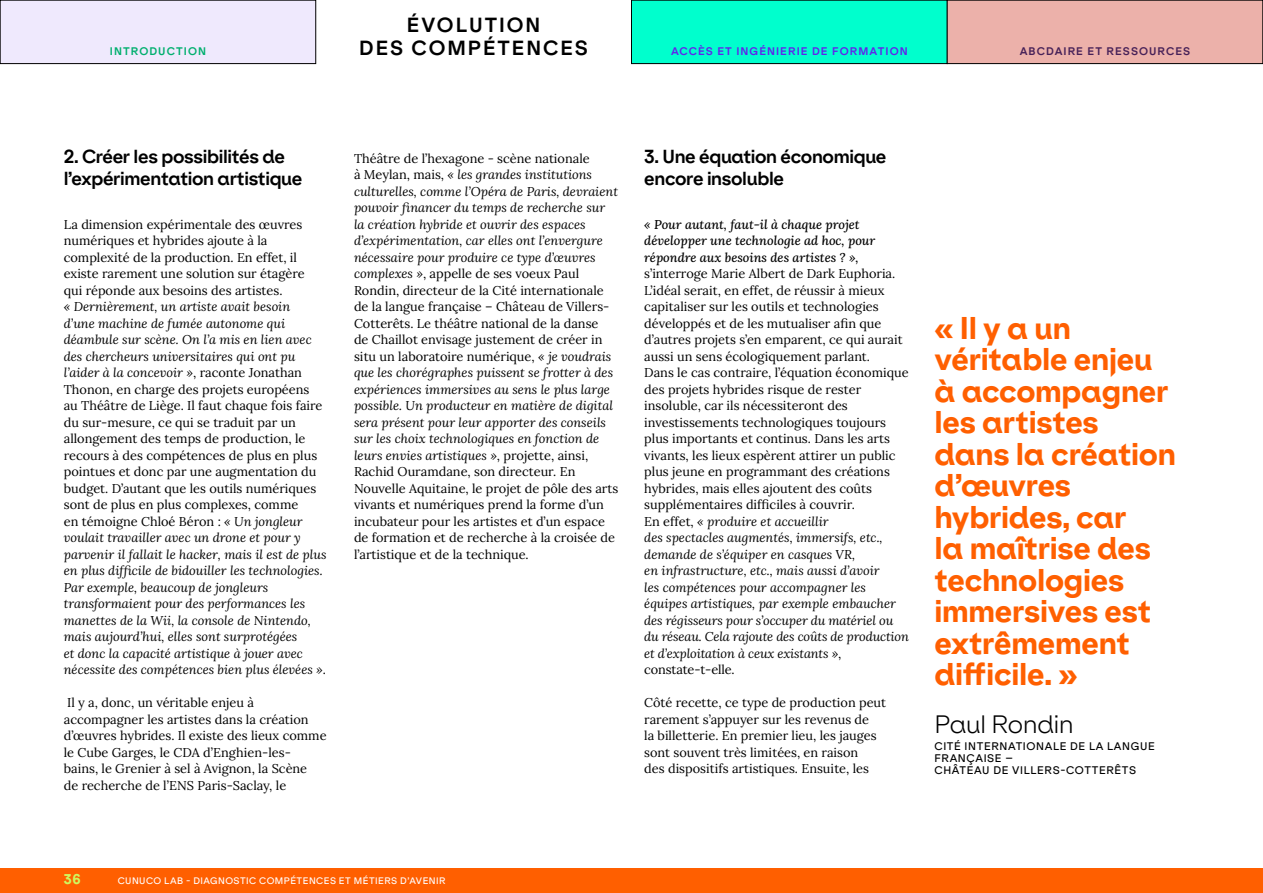
<style>
.page{position:relative;width:1263px;height:893px;background:#fff}
.page>*{position:absolute;margin:0;border:0;box-sizing:border-box;transform-origin:0 0}
.t1{font:800 30px/31.5px "ES Klarheit Kurrent";letter-spacing:-.01em;color:#ff5f00}
.t2{font:200 24px "ES Klarheit Kurrent";color:#000}
.t3{font:700 19.5px "ES Klarheit Kurrent";letter-spacing:.1em;color:#000}
.t4{font:700 18px/21.6px "ES Klarheit Kurrent";letter-spacing:-.02em;color:#000}
.t5{font:800 13.5px "ES Klarheit Kurrent";color:#cff85e}
.t6{font:12.75px/16.5px "Lora";color:#000}
.t7{font:italic 12.75px/16.5px "Lora";color:#000}
.t8{font:500 10.5px/12px "ES Klarheit Kurrent";letter-spacing:.06em;color:#000}
.t9{font:700 10.5px "ES Klarheit Kurrent";letter-spacing:.1em;color:#6222eb}
.t10{font:700 10.5px "ES Klarheit Kurrent";letter-spacing:.1em;color:#472158}
.t11{font:700 10.5px "ES Klarheit Kurrent";letter-spacing:.1em;color:#00af6e}
.t12{font:500 9px "ES Klarheit Kurrent";letter-spacing:.05em;color:#fff}
.s1{font-style:normal}
.s2{font-style:italic}
.s3{font-weight:500;font-style:italic}
</style>
<div class="page">
<div style="left:0;top:868px;width:1263px;height:25px;background:#ff5f00"></div>
<div style="left:0;top:0;width:316px;height:64px;background:#efe9fd"></div>
<div style="left:0;top:0;width:316px;height:64px;border:1px solid #000"></div>
<div style="left:631px;top:0;width:316px;height:64px;background:#00ffcd"></div>
<div style="left:631px;top:0;width:316px;height:64px;border:1px solid #000"></div>
<div style="left:947px;top:0;width:316px;height:64px;background:#ecb1aa"></div>
<div style="left:947px;top:0;width:316px;height:64px;border:1px solid #000"></div>
<h3 class="t3" style="left:407px;top:9px;width:135px">ÉVOLUTION</h3>
<p class="t11" style="left:110px;top:42px;width:98px">INTRODUCTION</p>
<h3 class="t3" style="left:359px;top:32px;width:230px">DES COMPÉTENCES</h3>
<p class="t9" style="left:671px;top:42px;width:238px">ACCÈS ET INGÉNIERIE DE FORMATION</p>
<p class="t10" style="left:1020px;top:42px;width:172px">ABCDAIRE ET RESSOURCES</p>
<p class="t4" style="left:64px;top:144px;width:240px">2. Créer les possibilités de l’expérimentation artistique</p>
<p class="t7" style="left:64px;top:216px;width:264px"><span class="s1">La dimension expérimentale des œuvres numériques et hybrides ajoute à la complexité de la production. En effet, il existe rarement une solution sur étagère<br>qui réponde aux besoins des artistes.<br></span>« Dernièrement, un artiste avait besoin<br>d’une machine de fumée autonome qui déambule sur scène. On l’a mis en lien avec des chercheurs universitaires qui ont pu l’aider à la concevoir »<span class="s1">, raconte Jonathan Thonon, en charge des projets européens au Théâtre de Liège. Il faut chaque fois faire du sur-mesure, ce qui se traduit par un allongement des temps de production, le recours à des compétences de plus en plus pointues et donc par une augmentation du budget. D’autant que les outils numériques sont de plus en plus complexes, comme<br>en témoigne Chloé Béron :</span> « Un jongleur voulait travailler avec un drone et pour y parvenir il fallait le hacker, mais il est de plus en plus difficile de bidouiller les technologies.<br>Par exemple, beaucoup de jongleurs transformaient pour des performances les manettes de la Wii, la console de Nintendo, mais aujourd’hui, elles sont surprotégées<br>et donc la capacité artistique à jouer avec nécessite des compétences bien plus élevées »<span class="s1">.</span></p>
<p class="t6" style="left:64px;top:694px;width:264px">Il y a, donc, un véritable enjeu à accompagner les artistes dans la création d’œuvres hybrides. Il existe des lieux comme le Cube Garges, le CDA d’Enghien-les&shy;bains, le Grenier à sel à Avignon, la Scène<br>de recherche de l’ENS Paris-Saclay, le</p>
<p class="t6" style="left:354px;top:149px;width:266px">Théâtre de l’hexagone - scène nationale<br>à Meylan, mais, <span class="s2">« les grandes institutions culturelles, comme l’Opéra de Paris, devraient pouvoir financer du temps de recherche sur la création hybride et ouvrir des espaces d’expérimentation, car elles ont l’envergure nécessaire pour produire ce type d’œuvres complexes »</span>, appelle de ses voeux Paul Rondin, directeur de la Cité internationale de la langue française – Château de Villers-Cotterêts. Le théâtre national de la danse<br>de Chaillot envisage justement de créer in situ un laboratoire numérique, <span class="s2">« je voudrais que les chorégraphes puissent se frotter à des expériences immersives au sens le plus large possible. Un producteur en matière de digital sera présent pour leur apporter des conseils sur les choix technologiques en fonction de leurs envies artistiques »</span>, projette, ainsi, Rachid Ouramdane, son directeur. En Nouvelle Aquitaine, le projet de pôle des arts vivants et numériques prend la forme d’un incubateur pour les artistes et d’un espace de formation et de recherche à la croisée de l’artistique et de la technique.</p>
<p class="t4" style="left:644px;top:144px;width:244px">3. Une équation économique encore insoluble</p>
<p class="t6" style="left:644px;top:215px;width:260px"><span class="s3">« Pour autant, faut-il à chaque projet développer une technologie ad hoc, pour répondre aux besoins des artistes ? », </span>s’interroge Marie Albert de Dark Euphoria.<br>L’idéal serait, en effet, de réussir à mieux capitaliser sur les outils et technologies développés et de les mutualiser afin que d’autres projets s’en emparent, ce qui aurait aussi un sens écologiquement parlant.</p>
<p class="t6" style="left:644px;top:364px;width:266px">Dans le cas contraire, l’équation économique des projets hybrides risque de rester insoluble, car ils nécessiteront des investissements technologiques toujours plus importants et continus. Dans les arts vivants, les lieux espèrent attirer un public plus jeune en programmant des créations hybrides, mais elles ajoutent des coûts supplémentaires difficiles à couvrir.</p>
<p class="t7" style="left:644px;top:513px;width:186px"><span class="s1">En effet,</span> « produire et accueillir</p>
<p class="t7" style="left:644px;top:529px;width:240px">des spectacles augmentés, immersifs, etc., demande de s’équiper en casques VR,</p>
<p class="t7" style="left:644px;top:562px;width:237px">en infrastructure, etc., mais aussi d’avoir</p>
<p class="t7" style="left:644px;top:579px;width:266px">les compétences pour accompagner les équipes artistiques, par exemple embaucher des régisseurs pour s’occuper du matériel ou du réseau. Cela rajoute des coûts de production</p>
<p class="t7" style="left:644px;top:645px;width:199px">et d’exploitation à ceux existants »<span class="s1">,</span></p>
<p class="t6" style="left:644px;top:661px;width:92px">constate-t-elle.</p>
<p class="t6" style="left:644px;top:694px;width:243px">Côté recette, ce type de production peut rarement s’appuyer sur les revenus de<br>la billetterie. En premier lieu, les jauges sont souvent très limitées, en raison<br>des dispositifs artistiques. Ensuite, les</p>
<p class="t1" style="left:934px;top:310px;width:243px">« Il y a un véritable enjeu à accompagner les artistes dans la création d’œuvres hybrides, car<br>la maîtrise des technologies immersives est extrêmement difficile. »</p>
<p class="t2" style="left:934px;top:705px;width:141px">Paul Rondin</p>
<p class="t8" style="left:934px;top:739px;width:222px">CITÉ INTERNATIONALE DE LA LANGUE<br>FRANÇAISE –<br>CHÂTEAU DE VILLERS-COTTERÊTS</p>
<p class="t5" style="left:64px;top:868px;width:18px">36</p>
<p class="t12" style="left:118px;top:874px;width:329px">CUNUCO LAB - DIAGNOSTIC COMPÉTENCES ET MÉTIERS D’AVENIR</p>
</div>
